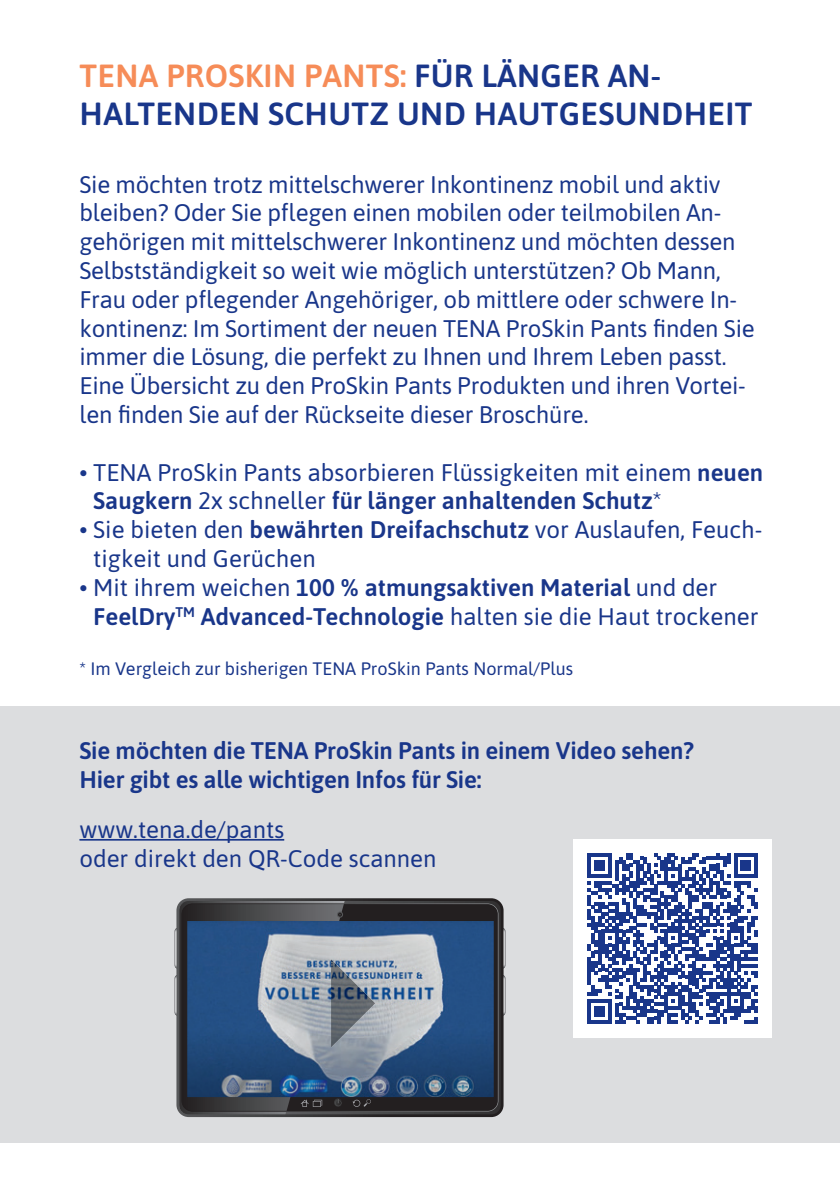
<style>
.page{position:relative;width:840px;height:1191px;background:#fff}
.page>*{position:absolute;margin:0;border:0;box-sizing:border-box;transform-origin:0 0}
.t1{font:600 32px/38.4px "Asap";letter-spacing:.01em;color:#19368a}
.t2{font:24px/28.8px "Asap";letter-spacing:-.01em;color:#19368a}
.t3{font:600 24px/28.8px "Asap";letter-spacing:-.01em;color:#19368a}
.t4{font:18px "Asap";color:#19368a}
.s1{color:#f68c58}
.s2{font-weight:600}
.s3{font-weight:400}
</style>
<div class="page">
<div style="left:0;top:706px;width:839px;height:436px;background:#dcdddf"></div>
<hr style="left:79px;top:839px;width:205px;height:1px;background:#19368a">
<div style="left:573px;top:839px;width:198px;height:198px;background:#fff"></div>
<svg style="left:587px;top:853px;width:170px;height:170px"></svg>
<div style="left:174px;top:927px;width:7px;height:41px;background:#bcbdbf;border-radius:3px"></div>
<div style="left:175px;top:928px;width:5px;height:40px;background:#848689;border-radius:3px"></div>
<div style="left:175px;top:928px;width:5px;height:39px;background:#737376;border-radius:3px"></div>
<div style="left:175px;top:929px;width:5px;height:38px;background:#b1b2b5;border-radius:2px"></div>
<div style="left:175px;top:929px;width:5px;height:37px;background:#989a9d;border-radius:2px"></div>
<div style="left:175px;top:930px;width:5px;height:36px;background:#cbccce;border-radius:2px"></div>
<svg style="left:174px;top:975px;width:7px;height:40px"></svg>
<div style="left:175px;top:975px;width:5px;height:40px;background:#898a8e;border-radius:3px"></div>
<div style="left:175px;top:977px;width:5px;height:36px;background:#cbccce;border-radius:2px"></div>
<div style="left:499px;top:928px;width:6px;height:40px;background:#636163;border-radius:3px"></div>
<div style="left:499px;top:928px;width:5px;height:39px;background:#585658;border-radius:3px"></div>
<div style="left:499px;top:929px;width:5px;height:38px;background:#797678;border-radius:2px"></div>
<div style="left:499px;top:929px;width:5px;height:37px;background:#6e6c6e;border-radius:2px"></div>
<hr style="left:500px;top:930px;width:4px;height:36px;background:#838181;border-radius:2px">
<div style="left:499px;top:975px;width:6px;height:40px;background:#646364;border-radius:3px"></div>
<div style="left:499px;top:975px;width:5px;height:39px;background:#555356;border-radius:3px"></div>
<div style="left:499px;top:976px;width:5px;height:38px;background:#727172;border-radius:2px"></div>
<hr style="left:500px;top:977px;width:4px;height:36px;background:#838181;border-radius:2px">
<svg style="left:176px;top:898px;width:327px;height:219px;background:#474647"></svg>
<svg style="left:345px;top:903px;width:153px;height:208px;background:#262325"></svg>
<svg style="left:179px;top:899px;width:166px;height:216px;background:#403f41"></svg>
<img style="left:187px;top:921px;width:306px;height:176px">
<img style="left:331px;top:959px;width:44px;height:88px">
<h1 class="t1" style="left:80px;top:55px;width:674px"><span class="s1">TENA PROSKIN PANTS:</span> FÜR LÄNGER AN-<br>HALTENDEN SCHUTZ UND HAUTGESUNDHEIT</h1>
<p class="t2" style="left:79px;top:168px;width:676px">Sie möchten trotz mittelschwerer Inkontinenz mobil und aktiv bleiben? Oder Sie pflegen einen mobilen oder teilmobilen An&shy;gehörigen mit mittelschwerer Inkontinenz und möchten dessen Selbstständigkeit so weit wie möglich unterstützen? Ob Mann, Frau oder pflegender Angehöriger, ob mittlere oder schwere In&shy;kontinenz: Im Sortiment der neuen TENA ProSkin Pants finden Sie immer die Lösung, die perfekt zu Ihnen und Ihrem Leben passt.<br>Eine Übersicht zu den ProSkin Pants Produkten und ihren Vortei&shy;len finden Sie auf der Rückseite dieser Broschüre.</p>
<p class="t2" style="left:93px;top:456px;width:671px;text-indent:-14px">• TENA ProSkin Pants absorbieren Flüssigkeiten mit einem <span class="s2">neuen<br>Saugkern</span> 2x schneller <span class="s2">für länger anhaltenden Schutz</span>*</p>
<p class="t2" style="left:93px;top:514px;width:670px;text-indent:-14px">• Sie bieten den <span class="s2">bewährten Dreifachschutz</span> vor Auslaufen, Feuch&shy;tigkeit und Gerüchen</p>
<p class="t3" style="left:93px;top:572px;width:666px;text-indent:-14px"><span class="s3">• Mit ihrem weichen</span> 100 % atmungsaktiven Material <span class="s3">und der<br></span>FeelDry<sup>TM</sup> Advanced-Technologie <span class="s3">halten sie die Haut trockener</span></p>
<p class="t4" style="left:79px;top:656px;width:495px">* Im Vergleich zur bisherigen TENA ProSkin Pants Normal/Plus</p>
<p class="t3" style="left:79px;top:735px;width:615px">Sie möchten die TENA ProSkin Pants in einem Video sehen?<br>Hier gibt es alle wichtigen Infos für Sie:</p>
<p class="t2" style="left:79px;top:814px;width:358px">www.tena.de/pants<br>oder direkt den QR-Code scannen</p>
</div>
